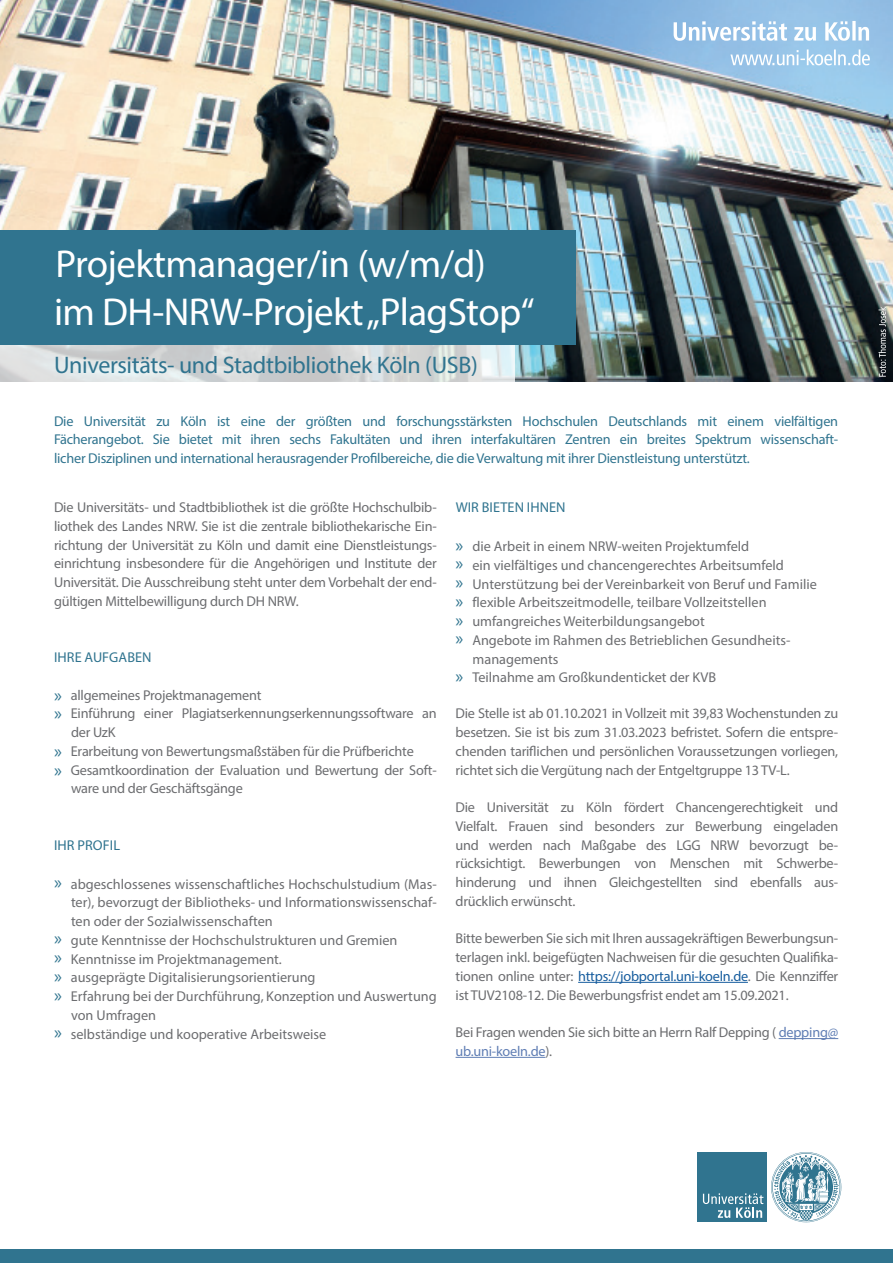
<style>
.page{position:relative;width:893px;height:1263px;background:#fff}
.page>*{position:absolute;margin:0;border:0;box-sizing:border-box;transform-origin:0 0}
.t1{font:39px "Myriad Pro";letter-spacing:-.015em;color:#fff}
.t2{font:24px "Myriad Pro";letter-spacing:-.015em;color:#30748f}
.Fließtext{font:14.25px/18.8px "Myriad Pro";letter-spacing:-.005em;color:#6c6d70;text-align:justify}
.t3{font:14.25px/18.8px "Myriad Pro";letter-spacing:-.015em;color:#30748f;text-align:justify}
.t4{font:14.25px "Myriad Pro";letter-spacing:.005em;color:#30748f}
.s1{font-size:18.75px;color:#30748f}
.s2{color:#175d9e}
.s3{color:#607eb4}
</style>
<div class="page">
<img style="left:0;top:0;width:893px;height:382px">
<div style="left:0;top:1249px;width:893px;height:14px;background:#30748f"></div>
<svg style="left:730px;top:49px;width:140px;height:16px"></svg>
<svg style="left:674px;top:21px;width:195px;height:20px"></svg>
<div style="left:697px;top:1152px;width:70px;height:70px;background:#30748f"></div>
<svg style="left:703px;top:1193px;width:60px;height:25px"></svg>
<svg style="left:771px;top:1152px;width:70px;height:70px"></svg>
<div style="left:0;top:230px;width:576px;height:115px;background:#30748f"></div>
<svg style="left:0;top:345px;width:514px;height:37px"></svg>
<hr style="left:578px;top:982px;width:170px;height:1px;background:#175d9e">
<hr style="left:779px;top:1038px;width:59px;height:1px;background:#607eb4">
<hr style="left:456px;top:1057px;width:89px;height:1px;background:#607eb4">
<svg style="left:878px;top:307px;width:8px;height:70px"></svg>
<p class="t1" style="left:55px;top:240px;width:432px">Projektmanager/in (w/m/d)</p>
<p class="t1" style="left:54px;top:288px;width:482px">im DH-NRW-Projekt „PlagStop“</p>
<p class="t2" style="left:54px;top:350px;width:425px">Universitäts- und Stadtbibliothek Köln (USB)</p>
<p class="t3" style="left:54px;top:411px;width:786px">Die Universität zu Köln ist eine der größten und forschungsstärksten Hochschulen Deutschlands mit einem vielfältigen Fächerangebot. Sie bietet mit ihren sechs Fakultäten und ihren interfakultären Zentren ein breites Spektrum wissenschaft&shy;licher Disziplinen und international herausragender Profilbereiche, die die Verwaltung mit ihrer Dienstleistung unterstützt.</p>
<p class="Fließtext" style="left:54px;top:498px;width:384px">Die Universitäts- und Stadtbibliothek ist die größte Hochschulbib&shy;liothek des Landes NRW. Sie ist die zentrale bibliothekarische Ein&shy;richtung der Universität zu Köln und damit eine Dienstleistungs&shy;einrichtung insbesondere für die Angehörigen und Institute der Universität. Die Ausschreibung steht unter dem Vorbehalt der end&shy;gültigen Mittelbewilligung durch DH NRW.</p>
<p class="t4" style="left:54px;top:648px;width:99px">IHRE AUFGABEN</p>
<p class="Fließtext" style="left:54px;top:685px;width:209px"><span class="s1">»</span> allgemeines Projektmanagement</p>
<p class="Fließtext" style="left:71px;top:704px;width:367px;text-indent:-17px"><span class="s1">»</span> Einführung einer Plagiatserkennungserkennungssoftware an der UzK</p>
<p class="Fließtext" style="left:54px;top:741px;width:361px"><span class="s1">»</span> Erarbeitung von Bewertungsmaßstäben für die Prüfberichte</p>
<p class="Fließtext" style="left:71px;top:760px;width:367px;text-indent:-17px"><span class="s1">»</span> Gesamtkoordination der Evaluation und Bewertung der Soft&shy;ware und der Geschäftsgänge</p>
<p class="t4" style="left:54px;top:836px;width:67px">IHR PROFIL</p>
<p class="Fließtext" style="left:71px;top:874px;width:367px;text-indent:-17px"><span class="s1">»</span> abgeschlossenes wissenschaftliches Hochschulstudium (Mas&shy;ter), bevorzugt der Bibliotheks- und Informationswissenschaf&shy;ten oder der Sozialwissenschaften</p>
<p class="Fließtext" style="left:54px;top:930px;width:345px"><span class="s1">»</span> gute Kenntnisse der Hochschulstrukturen und Gremien</p>
<p class="Fließtext" style="left:54px;top:949px;width:229px"><span class="s1">»</span> Kenntnisse im Projektmanagement.</p>
<p class="Fließtext" style="left:54px;top:968px;width:263px"><span class="s1">»</span> ausgeprägte Digitalisierungsorientierung</p>
<p class="Fließtext" style="left:71px;top:987px;width:367px;text-indent:-17px"><span class="s1">»</span> Erfahrung bei der Durchführung, Konzeption und Auswertung von Umfragen</p>
<p class="Fließtext" style="left:54px;top:1024px;width:274px"><span class="s1">»</span> selbständige und kooperative Arbeitsweise</p>
<p class="t4" style="left:456px;top:498px;width:111px">WIR BIETEN IHNEN</p>
<p class="Fließtext" style="left:456px;top:537px;width:295px"><span class="s1">»</span> die Arbeit in einem NRW-weiten Projektumfeld</p>
<p class="Fließtext" style="left:456px;top:555px;width:330px"><span class="s1">»</span> ein vielfältiges und chancengerechtes Arbeitsumfeld</p>
<p class="Fließtext" style="left:456px;top:574px;width:363px"><span class="s1">»</span> Unterstützung bei der Vereinbarkeit von Beruf und Familie</p>
<p class="Fließtext" style="left:456px;top:593px;width:313px"><span class="s1">»</span> flexible Arbeitszeitmodelle, teilbare Vollzeitstellen</p>
<p class="Fließtext" style="left:456px;top:612px;width:251px"><span class="s1">»</span> umfangreiches Weiterbildungsangebot</p>
<p class="Fließtext" style="left:473px;top:630px;width:319px;text-indent:-17px"><span class="s1">»</span> Angebote im Rahmen des Betrieblichen Gesundheits&shy;managements</p>
<p class="Fließtext" style="left:456px;top:668px;width:262px"><span class="s1">»</span> Teilnahme am Großkundenticket der KVB</p>
<p class="Fließtext" style="left:456px;top:704px;width:384px">Die Stelle ist ab 01.10.2021 in Vollzeit mit 39,83 Wochenstunden zu besetzen. Sie ist bis zum 31.03.2023 befristet. Sofern die entspre&shy;chenden tariflichen und persönlichen Voraussetzungen vorliegen, richtet sich die Vergütung nach der Entgeltgruppe 13 TV-L.</p>
<p class="Fließtext" style="left:456px;top:798px;width:384px">Die Universität zu Köln fördert Chancengerechtigkeit und Vielfalt. Frauen sind besonders zur Bewerbung eingeladen und werden nach Maßgabe des LGG NRW bevorzugt be&shy;rücksichtigt. Bewerbungen von Menschen mit Schwerbe&shy;hinderung und ihnen Gleichgestellten sind ebenfalls aus&shy;drücklich erwünscht.</p>
<p class="Fließtext" style="left:456px;top:929px;width:384px">Bitte bewerben Sie sich mit Ihren aussagekräftigen Bewerbungsun&shy;terlagen inkl. beigefügten Nachweisen für die gesuchten Qualifika&shy;tionen online unter: <span class="s2">https://jobportal.uni-koeln.de</span>. Die Kennziffer ist TUV2108-12. Die Bewerbungsfrist endet am 15.09.2021.</p>
<p class="Fließtext" style="left:456px;top:1023px;width:384px">Bei Fragen wenden Sie sich bitte an Herrn Ralf Depping ( <span class="s3">depping@ ub.uni-koeln.de</span>).</p>
</div>
